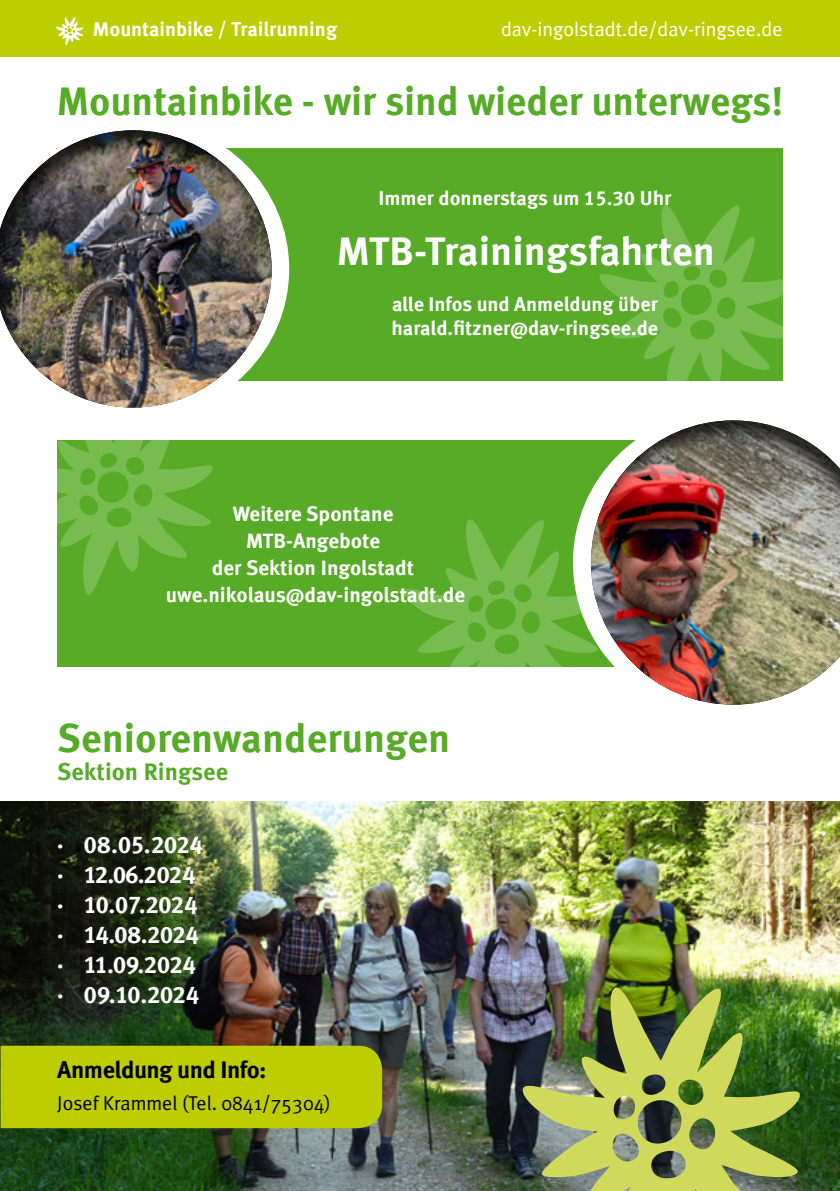
<style>
.page{position:relative;width:840px;height:1191px;background:#fff}
.page>*{position:absolute;margin:0;border:0;box-sizing:border-box;transform-origin:0 0}
.t1{font:700 40px "Meta Offc";color:#57ab27}
.t2{font:700 40px "Meta Offc";color:#fff}
.t3{font:700 24px/30px "Meta Offc";letter-spacing:-.04em;color:#fff}
.t4{font:700 24px "Meta Offc";letter-spacing:-.02em;color:#000}
.t5{font:700 24px "Meta Offc";color:#57ab27}
.t6{font:700 20.8px/27px "Meta Offc";color:#fff;text-align:center}
.t7{font:700 20px/24px "Meta Offc";color:#fff}
.t8{font:20px "Meta Plus Normal";color:#fff}
.t9{font:20px "Meta Plus Normal";color:#000}
</style>
<div class="page">
<div style="left:57px;top:440px;width:725px;height:227px;background:#57ab27"></div>
<svg style="left:404px;top:519px;width:168px;height:148px"></svg>
<svg style="left:57px;top:440px;width:156px;height:155px"></svg>
<svg style="left:572px;top:495px;width:17px;height:158px;fill:#fff"></svg>
<div style="left:589px;top:417px;width:250px;height:288px;background:#000;opacity:.75"></div>
<div style="left:56px;top:148px;width:726px;height:233px;background:#57ab27"></div>
<svg style="left:272px;top:200px;width:17px;height:138px;fill:#fff"></svg>
<div style="left:0;top:128px;width:272px;height:280px;background:#000;opacity:.75"></div>
<div style="left:0;top:0;width:839px;height:57px;background:#bdcd00"></div>
<svg style="left:56px;top:17px;width:28px;height:28px"></svg>
<img style="left:1px;top:801px;width:838px;height:390px">
<img style="left:522px;top:987px;width:277px;height:204px">
<div style="left:1px;top:1045px;width:381px;height:83px;background:#bdcd00"></div>
<svg style="left:599px;top:203px;width:184px;height:178px"></svg>
<p class="t7" style="left:93px;top:18px;width:246px">Mountainbike / Trailrunning</p>
<p class="t8" style="left:500px;top:18px;width:283px">dav-ingolstadt.de/dav-ringsee.de</p>
<h1 class="t1" style="left:57px;top:78px;width:727px">Mountainbike - wir sind wieder unterwegs!</h1>
<p class="t7" style="left:378px;top:186px;width:294px">Immer donnerstags um 15.30 Uhr</p>
<h1 class="t2" style="left:336px;top:228px;width:379px">MTB-Trainingsfahrten</h1>
<p class="t7" style="left:391px;top:293px;width:268px">alle Infos und Anmeldung über harald.fitzner@dav-ringsee.de</p>
<p class="t6" style="left:166px;top:500px;width:300px">Weitere Spontane<br>MTB-Angebote<br>der Sektion Ingolstadt uwe.nikolaus@dav-ingolstadt.de</p>
<h1 class="t1" style="left:57px;top:714px;width:394px">Seniorenwanderungen</h1>
<p class="t5" style="left:57px;top:758px;width:172px">Sektion Ringsee</p>
<p class="t3" style="left:57px;top:830px;width:147px">· 08.05.2024 · 12.06.2024 · 10.07.2024 · 14.08.2024 · 11.09.2024 · 09.10.2024</p>
<p class="t4" style="left:57px;top:1055px;width:210px">Anmeldung und Info:</p>
<p class="t9" style="left:57px;top:1091px;width:275px">Josef Krammel (Tel. 0841/75304)</p>
</div>
